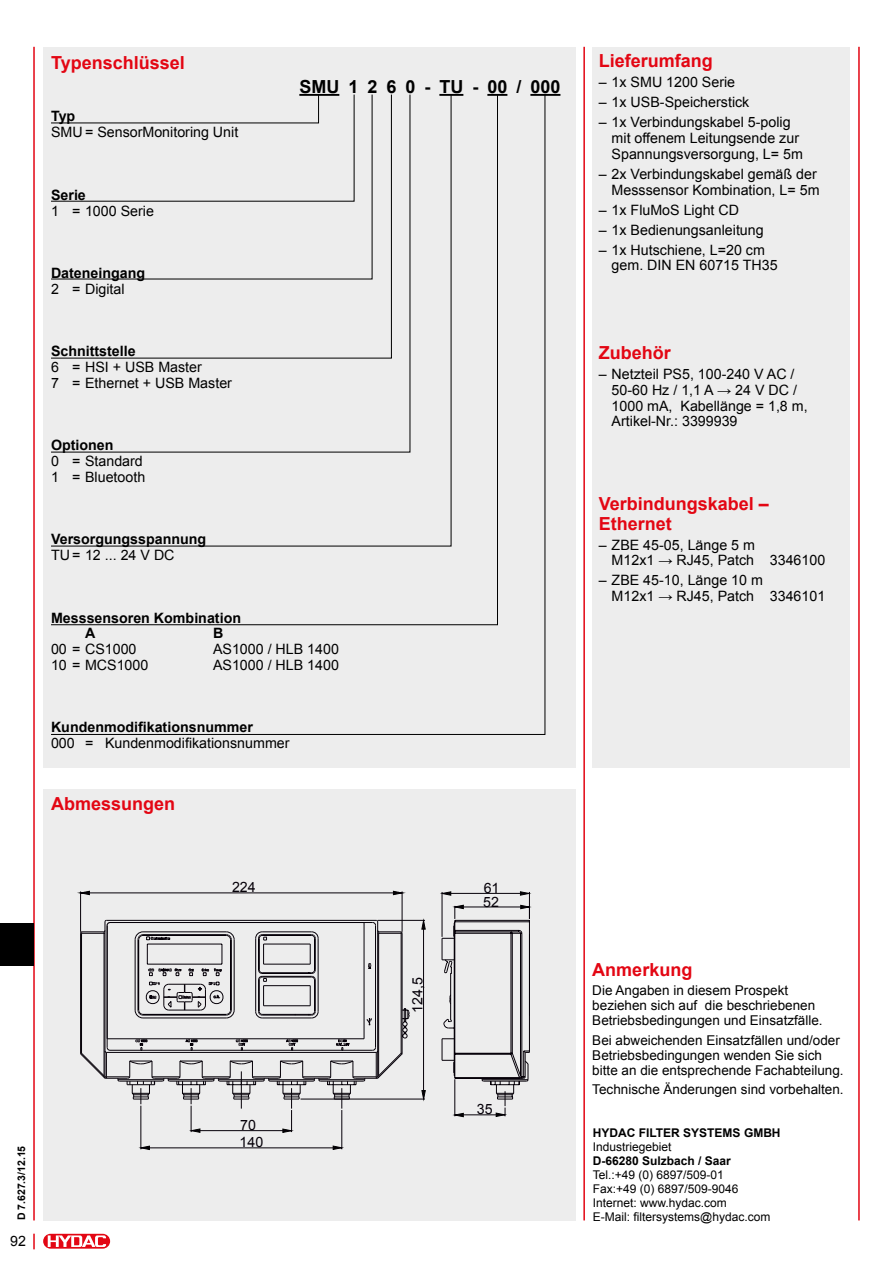
<style>
.page{position:relative;width:893px;height:1263px;background:#fff}
.page>*{position:absolute;margin:0;border:0;box-sizing:border-box;transform-origin:0 0}
.t1{font:700 18px/19.5px "Arial";color:#e30613}
.t2{font:700 18px "Arial";color:#000}
.t3{font:14.25px/15.8px "Arial";color:#000}
.t4{font:700 14.25px/15.8px "Arial";color:#000}
.t5{font:14.25px/17.2px "Arial";color:#050008}
.t6{font:13.5px/15px "Arial";color:#000}
.t7{font:12px/14px "Arial";color:#000}
.t8{font:700 12px "Arial";color:#000}
.t9{font:700 10.5px "Arial";color:#000}
</style>
<div class="page">
<div style="left:43px;top:1233px;width:68px;height:16px;border:1px solid #fff;border-radius:7px"></div>
<svg style="left:43px;top:1234px;width:67px;height:14px"></svg>
<svg style="left:48px;top:1235px;width:58px;height:12px"></svg>
<svg style="left:33px;top:1234px;width:2px;height:15px"></svg>
<hr style="left:33px;top:47px;width:2px;height:1173px;background:#e30613">
<hr style="left:858px;top:47px;width:2px;height:1173px;background:#e30613">
<div style="left:0;top:923px;width:34px;height:42px;background:#000"></div>
<div style="left:43px;top:47px;width:532px;height:720px;background:#ededed"></div>
<div style="left:592px;top:47px;width:258px;height:720px;background:#ededed"></div>
<hr style="left:530px;top:94px;width:30px;height:2px;background:#000">
<div style="left:43px;top:789px;width:532px;height:431px;background:#ededed"></div>
<hr style="left:583px;top:47px;width:2px;height:1173px;background:#e30613">
<svg style="left:51px;top:94px;width:495px;height:641px"></svg>
<svg style="left:393px;top:891px;width:11px;height:4px"></svg>
<svg style="left:421px;top:918px;width:5px;height:12px"></svg>
<svg style="left:421px;top:1090px;width:5px;height:11px"></svg>
<svg style="left:333px;top:1145px;width:11px;height:5px"></svg>
<svg style="left:138px;top:1145px;width:12px;height:5px"></svg>
<svg style="left:78px;top:891px;width:12px;height:4px"></svg>
<svg style="left:80px;top:919px;width:330px;height:214px"></svg>
<hr style="left:141px;top:1147px;width:201px;height:1px;background:#050008">
<hr style="left:342px;top:1110px;width:1px;height:39px;background:#050008">
<hr style="left:141px;top:1106px;width:1px;height:43px;background:#050008">
<hr style="left:81px;top:893px;width:321px;height:1px;background:#050008">
<hr style="left:402px;top:891px;width:1px;height:41px;background:#050008">
<hr style="left:80px;top:891px;width:1px;height:41px;background:#050008">
<hr style="left:423px;top:920px;width:1px;height:179px;background:#050008">
<hr style="left:301px;top:1099px;width:124px;height:1px;background:#050008">
<hr style="left:378px;top:920px;width:47px;height:1px;background:#050008">
<svg style="left:440px;top:891px;width:92px;height:226px"></svg>
<hr style="left:442px;top:892px;width:1px;height:45px;background:#050008">
<hr style="left:241px;top:1071px;width:1px;height:37px;background:#050008">
<p class="t1" style="left:51px;top:54px;width:135px">Typenschlüssel</p>
<p class="t4" style="left:51px;top:109px;width:26px">Typ</p>
<p class="t3" style="left:51px;top:124px;width:189px">SMU = SensorMonitoring Unit</p>
<p class="t4" style="left:51px;top:187px;width:36px">Serie</p>
<p class="t3" style="left:51px;top:203px;width:104px">1 = 1000 Serie</p>
<p class="t4" style="left:51px;top:266px;width:96px">Dateneingang</p>
<p class="t3" style="left:51px;top:281px;width:75px">2 = Digital</p>
<p class="t4" style="left:51px;top:344px;width:86px">Schnittstelle</p>
<p class="t3" style="left:51px;top:359px;width:182px">6 = HSI + USB Master<br>7 = Ethernet + USB Master</p>
<p class="t4" style="left:51px;top:438px;width:64px">Optionen</p>
<p class="t3" style="left:51px;top:453px;width:96px">0 = Standard<br>1 = Bluetooth</p>
<p class="t4" style="left:51px;top:532px;width:157px">Versorgungsspannung</p>
<p class="t3" style="left:51px;top:547px;width:125px">TU = 12 ... 24 V DC</p>
<p class="t4" style="left:85px;top:610px;width:157px;text-indent:-34px">Messsensoren Kombination<br>A</p>
<p class="t4" style="left:213px;top:626px;width:12px">B</p>
<p class="t2" style="left:299px;top:75px;width:263px">SMU1260-TU-00/000</p>
<p class="t3" style="left:51px;top:641px;width:87px">00 = CS1000</p>
<p class="t3" style="left:213px;top:641px;width:127px">AS1000 / HLB 1400</p>
<p class="t3" style="left:51px;top:657px;width:99px">10 = MCS1000</p>
<p class="t3" style="left:213px;top:657px;width:127px">AS1000 / HLB 1400</p>
<p class="t4" style="left:51px;top:720px;width:203px">Kundenmodifikationsnummer</p>
<p class="t3" style="left:51px;top:735px;width:240px">000 = Kundenmodifikationsnummer</p>
<p class="t1" style="left:51px;top:795px;width:126px">Abmessungen</p>
<p class="t5" style="left:232px;top:879px;width:25px">224</p>
<p class="t5" style="left:409px;top:1013px;width:37px;rotate:-90deg">124,5</p>
<p class="t5" style="left:484px;top:879px;width:17px">61</p>
<p class="t5" style="left:483px;top:893px;width:17px">52</p>
<p class="t9" style="left:14px;top:1220px;width:76px;rotate:-90deg">D 7.627.3/12.15</p>
<p class="t3" style="left:10px;top:1233px;width:17px">92</p>
<p class="t5" style="left:240px;top:1117px;width:25px">70<br>140</p>
<p class="t5" style="left:477px;top:1101px;width:17px">35</p>
<p class="t1" style="left:599px;top:52px;width:116px">Lieferumfang</p>
<p class="t3" style="left:599px;top:75px;width:138px">– 1x SMU 1200 Serie</p>
<p class="t3" style="left:599px;top:95px;width:152px">– 1x USB-Speicherstick</p>
<p class="t3" style="left:612px;top:115px;width:193px;text-indent:-13px">– 1x Verbindungskabel 5-polig mit offenem Leitungsende zur<br>Spannungsversorgung, L= 5m</p>
<p class="t3" style="left:599px;top:166px;width:222px;text-align:right">– 2x Verbindungskabel gemäß der<br>Messsensor Kombination, L= 5m</p>
<p class="t3" style="left:599px;top:202px;width:142px">– 1x FluMoS Light CD</p>
<p class="t3" style="left:599px;top:222px;width:166px">– 1x Bedienungsanleitung</p>
<p class="t3" style="left:612px;top:242px;width:168px;text-indent:-13px">– 1x Hutschiene, L=20 cm gem. DIN EN 60715 TH35</p>
<p class="t1" style="left:599px;top:343px;width:74px">Zubehör</p>
<p class="t3" style="left:612px;top:366px;width:198px;text-indent:-13px">– Netzteil PS5, 100-240 V AC /<br>50-60 Hz / 1,1 A → 24 V DC /<br>1000 mA, Kabellänge = 1,8 m,<br>Artikel-Nr.: 3399939</p>
<p class="t1" style="left:599px;top:495px;width:172px">Verbindungskabel –<br>Ethernet</p>
<p class="t3" style="left:612px;top:537px;width:215px;text-indent:-13px">– ZBE 45-05, Länge 5 m<br>M12x1 → RJ45, Patch 3346100</p>
<p class="t3" style="left:612px;top:573px;width:215px;text-indent:-13px">– ZBE 45-10, Länge 10 m<br>M12x1 → RJ45, Patch 3346101</p>
<p class="t1" style="left:592px;top:960px;width:102px">Anmerkung</p>
<p class="t6" style="left:592px;top:983px;width:232px">Die Angaben in diesem Prospekt beziehen sich auf die beschriebenen<br>Betriebsbedingungen und Einsatzfälle.</p>
<p class="t6" style="left:592px;top:1032px;width:253px">Bei abweichenden Einsatzfällen und/oder<br>Betriebsbedingungen wenden Sie sich bitte an die entsprechende Fachabteilung.</p>
<p class="t6" style="left:592px;top:1082px;width:253px">Technische Änderungen sind vorbehalten.</p>
<p class="t8" style="left:593px;top:1124px;width:189px">HYDAC FILTER SYSTEMS GMBH</p>
<p class="t7" style="left:593px;top:1140px;width:80px">Industriegebiet</p>
<p class="t8" style="left:593px;top:1152px;width:140px">D-66280 Sulzbach / Saar</p>
<p class="t7" style="left:593px;top:1167px;width:179px">Tel.:+49 (0) 6897/509-01<br>Fax:+49 (0) 6897/509-9046<br>Internet: www.hydac.com<br>E-Mail: filtersystems@hydac.com</p>
</div>
